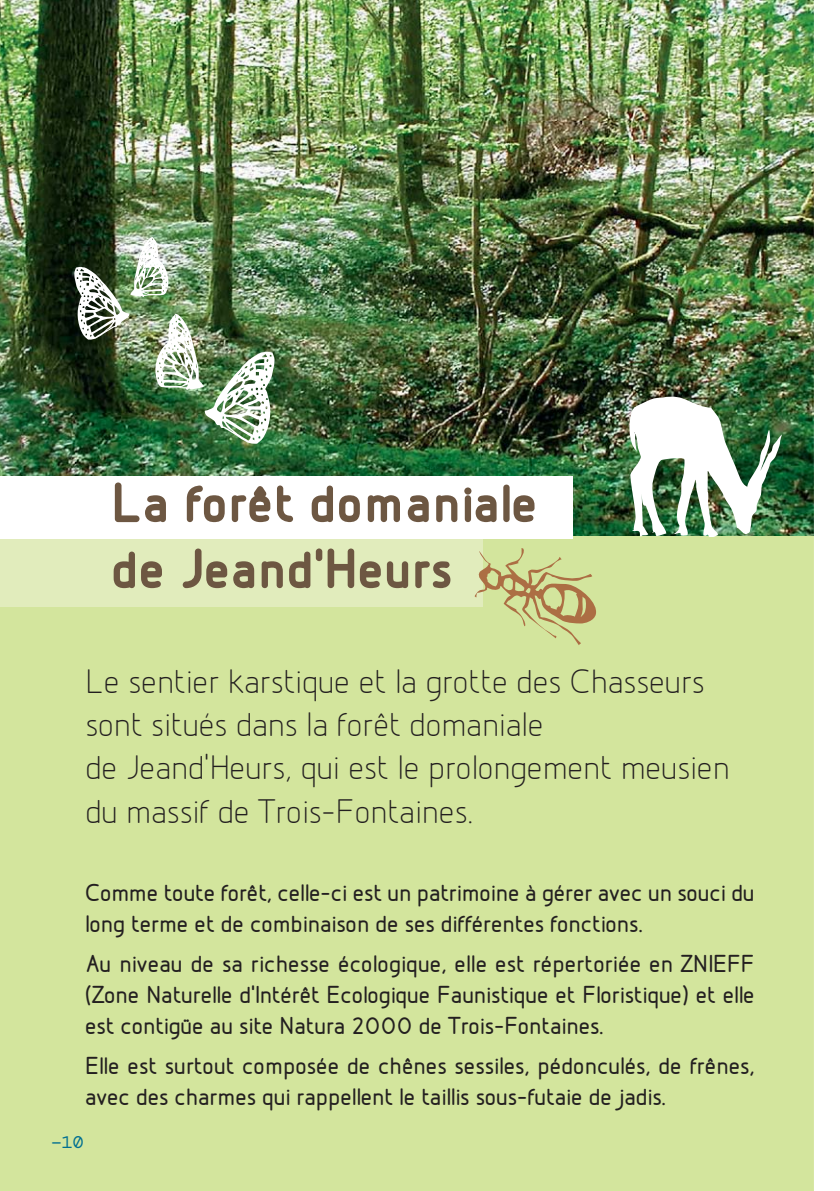
<style>
.page{position:relative;width:840px;height:1191px;background:#fff}
.page>*{position:absolute;margin:0;border:0;box-sizing:border-box;transform-origin:0 0}
.t1{font:700 60px/66px "Designio";color:#6d5742}
.t2{font:36px/43.2px "Designio";letter-spacing:-.01em;color:#231f20}
.t3{font:500 26px/31.2px "Designio";letter-spacing:-.01em;color:#231f20}
.t4{font:18px "B Pmono";color:#006f91}
</style>
<div class="page">
<img style="left:0;top:0;width:813px;height:536px">
<div style="left:0;top:536px;width:839px;height:655px;background:#d3e59d"></div>
<div style="left:0;top:476px;width:571px;height:63px;background:#fff"></div>
<div style="left:0;top:539px;width:482px;height:67px;background:#e1ecbc"></div>
<img style="left:628px;top:395px;width:153px;height:141px">
<img style="left:474px;top:548px;width:122px;height:97px">
<img style="left:153px;top:314px;width:51px;height:76px">
<img style="left:130px;top:237px;width:40px;height:60px">
<div style="left:813px;top:0;width:26px;height:1191px;background:#fff"></div>
<h1 class="t1" style="left:112px;top:476px;width:428px">La forêt domaniale de Jeand’Heurs</h1>
<h2 class="t2" style="left:85px;top:664px;width:645px">Le sentier karstique et la grotte des Chasseurs sont situés dans la forêt domaniale<br>de Jeand’Heurs, qui est le prolongement meusien du massif de Trois-Fontaines.</h2>
<p class="t3" style="left:85px;top:879px;width:670px">Comme toute forêt, celle-ci est un patrimoine à gérer avec un souci du long terme et de combinaison de ses différentes fonctions.</p>
<p class="t3" style="left:85px;top:950px;width:670px;text-align:justify">Au niveau de sa richesse écologique, elle est répertoriée en ZNIEFF (Zone Naturelle d’Intérêt Ecologique Faunistique et Floristique) et elle est contigüe au site Natura 2000 de Trois-Fontaines.</p>
<p class="t3" style="left:85px;top:1052px;width:670px">Elle est surtout composée de chênes sessiles, pédonculés, de frênes, avec des charmes qui rappellent le taillis sous-futaie de jadis.</p>
<p class="t4" style="left:51px;top:1131px;width:34px">-10</p>
</div>
